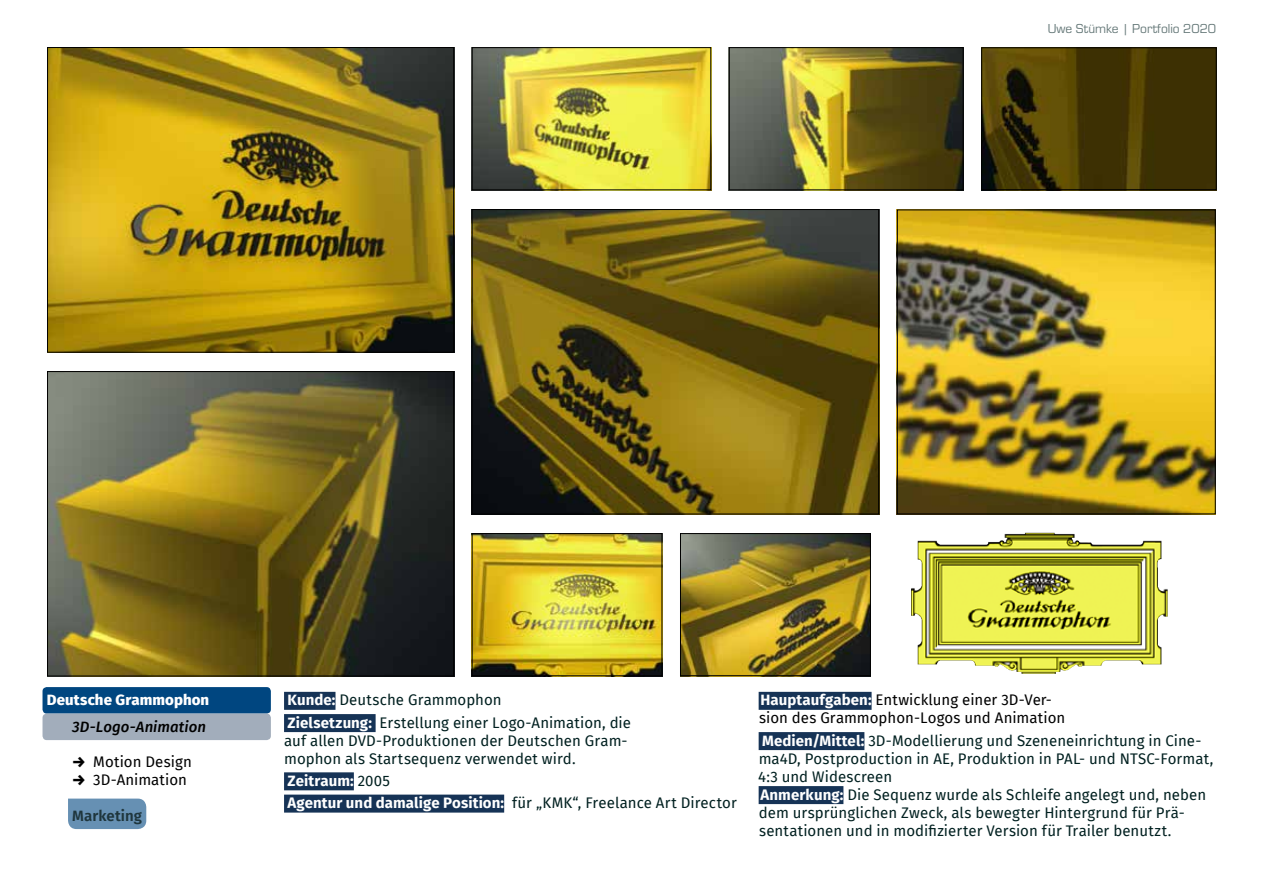
<style>
.page{position:relative;width:1263px;height:893px;background:#fff}
.page>*{position:absolute;margin:0;border:0;box-sizing:border-box;transform-origin:0 0}
.t1{font:15px/18px "Fira Sans";letter-spacing:.005em;color:#002020}
.t2{font:15px/18px "Fira Sans";color:#000}
.t3{font:700 15px/22.2px "Fira Sans";letter-spacing:.005em;color:#fff}
.t4{font:800 15px "Fira Sans";letter-spacing:.005em;color:#fff}
.t5{font:italic 500 15px "Fira Sans";letter-spacing:.005em;color:#000}
.t6{font:600 15px "Fira Sans";letter-spacing:.005em;color:#1f363d}
.t7{font:13.5px "Eurostile";color:#667979}
.s1{font-weight:900}
.s2{font-weight:700;color:#fff}
.s3{font-weight:400;color:#002020}
</style>
<div class="page">
<img style="left:49px;top:373px;width:403px;height:301px">
<div style="left:47px;top:371px;width:407px;height:305px;border:1px solid #000"></div>
<div style="left:284px;top:692px;width:51px;height:18px;background:#163356"></div>
<div style="left:284px;top:714px;width:92px;height:18px;background:#163356"></div>
<div style="left:284px;top:772px;width:70px;height:18px;background:#163356"></div>
<div style="left:284px;top:795px;width:220px;height:18px;background:#163356"></div>
<div style="left:759px;top:692px;width:112px;height:18px;background:#163356"></div>
<div style="left:759px;top:732px;width:105px;height:18px;background:#163356"></div>
<div style="left:759px;top:786px;width:84px;height:18px;background:#163356"></div>
<div style="left:43px;top:687px;width:228px;height:27px;background:#004680;border-radius:4px"></div>
<div style="left:43px;top:714px;width:228px;height:26px;background:#a2adbb;border-radius:4px"></div>
<div style="left:68px;top:799px;width:78px;height:30px;background:#6690b3"></div>
<img style="left:49px;top:49px;width:403px;height:302px">
<div style="left:47px;top:47px;width:407px;height:306px;border:1px solid #000"></div>
<img style="left:474px;top:211px;width:403px;height:301px">
<div style="left:472px;top:209px;width:407px;height:305px;border:1px solid #000"></div>
<img style="left:911px;top:533px;width:257px;height:141px">
<img style="left:899px;top:212px;width:315px;height:300px">
<div style="left:897px;top:210px;width:319px;height:304px;border:1px solid #000"></div>
<img style="left:474px;top:49px;width:235px;height:139px">
<div style="left:472px;top:47px;width:239px;height:143px;border:1px solid #000"></div>
<img style="left:983px;top:49px;width:231px;height:139px">
<div style="left:981px;top:47px;width:235px;height:143px;border:1px solid #000"></div>
<img style="left:731px;top:49px;width:230px;height:139px">
<div style="left:729px;top:47px;width:234px;height:143px;border:1px solid #000"></div>
<img style="left:474px;top:535px;width:186px;height:139px">
<div style="left:472px;top:533px;width:190px;height:143px;border:1px solid #000"></div>
<img style="left:682px;top:535px;width:187px;height:139px">
<div style="left:680px;top:533px;width:191px;height:143px;border:1px solid #000"></div>
<p class="t7" style="left:1048px;top:19px;width:170px">Uwe Stümke | Portfolio 2020</p>
<p class="t4" style="left:47px;top:687px;width:164px">Deutsche Grammophon</p>
<p class="t5" style="left:72px;top:715px;width:135px">3D-Logo-Animation</p>
<p class="t2" style="left:72px;top:752px;width:121px"><span class="s1">→</span> Motion Design</p>
<p class="t2" style="left:72px;top:770px;width:116px"><span class="s1">→</span> 3D-Animation</p>
<p class="t6" style="left:72px;top:803px;width:71px">Marketing</p>
<p class="t1" style="left:288px;top:689px;width:345px;line-height:22.2px"><span class="s2">Kunde:</span> Deutsche Grammophon<br><span class="s2">Zielsetzung:</span> Erstellung einer Logo-Animation, die</p>
<p class="t1" style="left:284px;top:731px;width:345px">auf allen DVD-Produktionen der Deutschen Gram&shy;mophon als Startsequenz verwendet wird.</p>
<p class="t3" style="left:288px;top:768px;width:451px">Zeitraum: <span class="s3">2005<br></span>Agentur und damalige Position: <span class="s3">für „KMK“, Freelance Art Director</span></p>
<p class="t2" style="left:759px;top:691px;width:308px"><span class="s2">Hauptaufgaben:</span> Entwicklung einer 3D-Ver&shy;sion des Grammophon-Logos und Animation</p>
<p class="t1" style="left:758px;top:731px;width:456px"><span class="s2">Medien/Mittel:</span> 3D-Modellierung und Szeneneinrichtung in Cine&shy;ma4D, Postproduction in AE, Produktion in PAL- und NTSC-Format, 4:3 und Widescreen<br><span class="s2">Anmerkung:</span> Die Sequenz wurde als Schleife angelegt und, neben dem ursprünglichen Zweck, als bewegter Hintergrund für Prä&shy;sentationen und in modifizierter Version für Trailer benutzt.</p>
</div>
